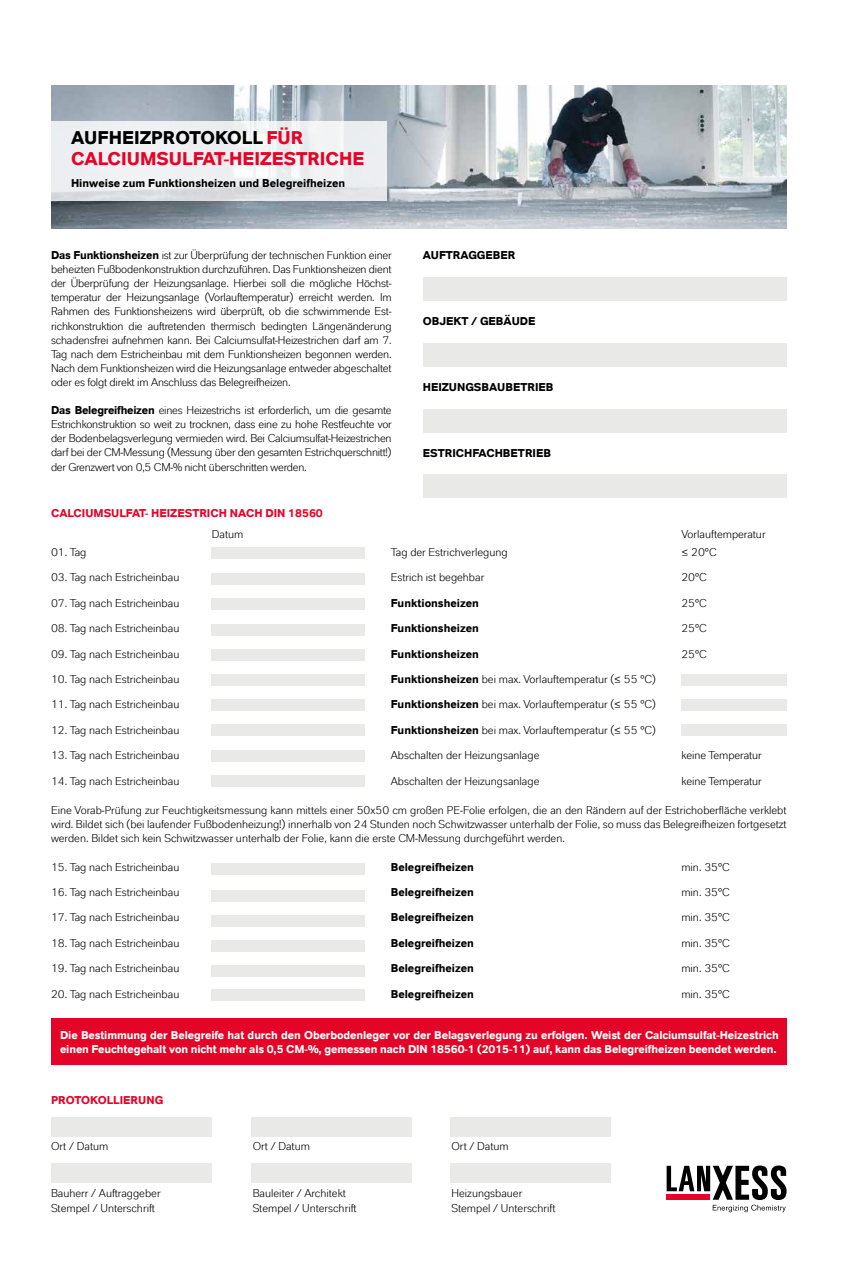
<style>
.page{position:relative;width:842px;height:1263px;background:#fff}
.page>*{position:absolute;margin:0;border:0;box-sizing:border-box;transform-origin:0 0}
.t1{font:700 18.3px/21.1px "Lanxess";color:#e40428}
.t2{font:11.25px/14.1px "Lanxess";color:#000;text-align:justify}
.t3{font:700 11.25px "Lanxess";color:#000}
.t4{font:700 11.25px/14.1px "Lanxess";letter-spacing:-.01em;color:#fff}
.t5{font:700 11.25px "Lanxess";color:#e40428}
.t6{font:700 10.5px "Lanxess";color:#000}
.s1{color:#000}
.s2{font-weight:700}
</style>
<div class="page">
<div style="left:423px;top:277px;width:363px;height:24px;background:#e9e9e7"></div>
<div style="left:423px;top:343px;width:363px;height:24px;background:#e9e9e7"></div>
<div style="left:423px;top:409px;width:363px;height:23px;background:#e9e9e7"></div>
<div style="left:423px;top:474px;width:363px;height:24px;background:#e9e9e7"></div>
<img style="left:51px;top:85px;width:735px;height:144px">
<svg style="left:51px;top:121px;width:336px;height:80px;fill:#edeff1"></svg>
<div style="left:681px;top:674px;width:105px;height:12px;background:#e9e9e7"></div>
<div style="left:681px;top:699px;width:105px;height:12px;background:#e9e9e7"></div>
<div style="left:681px;top:724px;width:105px;height:12px;background:#e9e9e7"></div>
<div style="left:211px;top:547px;width:154px;height:12px;background:#e9e9e7"></div>
<div style="left:211px;top:573px;width:154px;height:12px;background:#e9e9e7"></div>
<div style="left:211px;top:598px;width:154px;height:12px;background:#e9e9e7"></div>
<div style="left:211px;top:624px;width:154px;height:12px;background:#e9e9e7"></div>
<div style="left:211px;top:649px;width:154px;height:12px;background:#e9e9e7"></div>
<div style="left:211px;top:674px;width:154px;height:12px;background:#e9e9e7"></div>
<div style="left:211px;top:699px;width:154px;height:12px;background:#e9e9e7"></div>
<div style="left:211px;top:724px;width:154px;height:12px;background:#e9e9e7"></div>
<div style="left:211px;top:749px;width:154px;height:12px;background:#e9e9e7"></div>
<div style="left:211px;top:775px;width:154px;height:12px;background:#e9e9e7"></div>
<div style="left:211px;top:863px;width:154px;height:12px;background:#e9e9e7"></div>
<div style="left:211px;top:890px;width:154px;height:12px;background:#e9e9e7"></div>
<div style="left:211px;top:915px;width:154px;height:12px;background:#e9e9e7"></div>
<div style="left:211px;top:940px;width:154px;height:12px;background:#e9e9e7"></div>
<div style="left:211px;top:965px;width:154px;height:12px;background:#e9e9e7"></div>
<div style="left:211px;top:989px;width:154px;height:12px;background:#e9e9e7"></div>
<div style="left:51px;top:1018px;width:735px;height:47px;background:#e40428"></div>
<div style="left:51px;top:1117px;width:160px;height:20px;background:#e9e9e7"></div>
<div style="left:51px;top:1163px;width:160px;height:20px;background:#e9e9e7"></div>
<div style="left:251px;top:1117px;width:160px;height:20px;background:#e9e9e7"></div>
<div style="left:251px;top:1163px;width:160px;height:20px;background:#e9e9e7"></div>
<div style="left:451px;top:1117px;width:160px;height:20px;background:#e9e9e7"></div>
<div style="left:451px;top:1163px;width:160px;height:20px;background:#e9e9e7"></div>
<svg style="left:667px;top:1165px;width:119px;height:47px"></svg>
<h1 class="t1" style="left:71px;top:127px;width:295px"><span class="s1">AUFHEIZPROTOKOLL</span> FÜR<br>CALCIUMSULFAT-HEIZESTRICHE</h1>
<p class="t3" style="left:71px;top:176px;width:276px">Hinweise zum Funktionsheizen und Belegreifheizen</p>
<p class="t2" style="left:51px;top:248px;width:342px"><span class="s2">Das Funktionsheizen</span> ist zur Überprüfung der technischen Funktion einer beheizten Fußbodenkonstruktion durchzuführen. Das Funktionsheizen dient der Überprüfung der Heizungsanlage. Hierbei soll die mögliche Höchst&shy;temperatur der Heizungsanlage (Vorlauftemperatur) erreicht werden. Im Rahmen des Funktionsheizens wird überprüft, ob die schwimmende Est&shy;richkonstruktion die auftretenden thermisch bedingten Längenänderung schadensfrei aufnehmen kann. Bei Calciumsulfat-Heizestrichen darf am 7.<br>Tag nach dem Estricheinbau mit dem Funktionsheizen begonnen werden.<br>Nach dem Funktionsheizen wird die Heizungsanlage entweder abgeschaltet oder es folgt direkt im Anschluss das Belegreifheizen.</p>
<p class="t2" style="left:51px;top:403px;width:342px"><span class="s2">Das Belegreifheizen</span> eines Heizestrichs ist erforderlich, um die gesamte Estrichkonstruktion so weit zu trocknen, dass eine zu hohe Restfeuchte vor der Bodenbelagsverlegung vermieden wird. Bei Calciumsulfat-Heizestrichen darf bei der CM-Messung (Messung über den gesamten Estrichquerschnitt!) der Grenzwert von 0,5 CM-% nicht überschritten werden.</p>
<p class="t5" style="left:51px;top:506px;width:273px">CALCIUMSULFAT- HEIZESTRICH NACH DIN 18560</p>
<p class="t3" style="left:423px;top:248px;width:94px">AUFTRAGGEBER</p>
<p class="t3" style="left:423px;top:314px;width:114px">OBJEKT / GEBÄUDE</p>
<p class="t3" style="left:423px;top:380px;width:132px">HEIZUNGSBAUBETRIEB</p>
<p class="t3" style="left:423px;top:446px;width:130px">ESTRICHFACHBETRIEB</p>
<p class="t2" style="left:212px;top:527px;width:33px">Datum</p>
<p class="t2" style="left:681px;top:527px;width:86px">Vorlauftemperatur</p>
<p class="t2" style="left:51px;top:545px;width:37px">01. Tag</p>
<p class="t2" style="left:391px;top:545px;width:118px">Tag der Estrichverlegung</p>
<p class="t2" style="left:681px;top:545px;width:37px">≤ 20°C</p>
<p class="t2" style="left:51px;top:570px;width:130px">03. Tag nach Estricheinbau</p>
<p class="t2" style="left:391px;top:570px;width:95px">Estrich ist begehbar</p>
<p class="t2" style="left:681px;top:570px;width:27px">20°C</p>
<p class="t2" style="left:51px;top:596px;width:130px">07. Tag nach Estricheinbau</p>
<p class="t3" style="left:391px;top:596px;width:90px">Funktionsheizen</p>
<p class="t2" style="left:681px;top:596px;width:27px">25°C</p>
<p class="t2" style="left:51px;top:621px;width:130px">08. Tag nach Estricheinbau</p>
<p class="t3" style="left:391px;top:621px;width:90px">Funktionsheizen</p>
<p class="t2" style="left:681px;top:621px;width:27px">25°C</p>
<p class="t2" style="left:51px;top:647px;width:130px">09. Tag nach Estricheinbau</p>
<p class="t3" style="left:391px;top:647px;width:90px">Funktionsheizen</p>
<p class="t2" style="left:681px;top:647px;width:27px">25°C</p>
<p class="t2" style="left:51px;top:672px;width:130px">10. Tag nach Estricheinbau</p>
<p class="t2" style="left:391px;top:672px;width:267px"><span class="s2">Funktionsheizen</span> bei max. Vorlauftemperatur (≤ 55 °C)</p>
<p class="t2" style="left:51px;top:697px;width:130px">11. Tag nach Estricheinbau</p>
<p class="t2" style="left:391px;top:697px;width:267px"><span class="s2">Funktionsheizen</span> bei max. Vorlauftemperatur (≤ 55 °C)</p>
<p class="t2" style="left:51px;top:723px;width:130px">12. Tag nach Estricheinbau</p>
<p class="t2" style="left:391px;top:723px;width:267px"><span class="s2">Funktionsheizen</span> bei max. Vorlauftemperatur (≤ 55 °C)</p>
<p class="t2" style="left:51px;top:748px;width:130px">13. Tag nach Estricheinbau</p>
<p class="t2" style="left:391px;top:748px;width:150px">Abschalten der Heizungsanlage</p>
<p class="t2" style="left:681px;top:748px;width:82px">keine Temperatur</p>
<p class="t2" style="left:51px;top:773px;width:130px">14. Tag nach Estricheinbau</p>
<p class="t2" style="left:391px;top:773px;width:150px">Abschalten der Heizungsanlage</p>
<p class="t2" style="left:681px;top:773px;width:82px">keine Temperatur</p>
<p class="t2" style="left:51px;top:802px;width:737px">Eine Vorab-Prüfung zur Feuchtigkeitsmessung kann mittels einer 50x50 cm großen PE-Folie erfolgen, die an den Rändern auf der Estrichoberfläche verklebt wird. Bildet sich (bei laufender Fußbodenheizung!) innerhalb von 24 Stunden noch Schwitzwasser unterhalb der Folie, so muss das Belegreifheizen fortgesetzt werden. Bildet sich kein Schwitzwasser unterhalb der Folie, kann die erste CM-Messung durchgeführt werden.</p>
<p class="t2" style="left:51px;top:860px;width:130px">15. Tag nach Estricheinbau</p>
<p class="t3" style="left:391px;top:860px;width:85px">Belegreifheizen</p>
<p class="t2" style="left:681px;top:860px;width:50px">min. 35°C</p>
<p class="t2" style="left:51px;top:885px;width:130px">16. Tag nach Estricheinbau</p>
<p class="t3" style="left:391px;top:885px;width:85px">Belegreifheizen</p>
<p class="t2" style="left:681px;top:885px;width:50px">min. 35°C</p>
<p class="t2" style="left:51px;top:910px;width:130px">17. Tag nach Estricheinbau</p>
<p class="t3" style="left:391px;top:911px;width:85px">Belegreifheizen</p>
<p class="t2" style="left:681px;top:910px;width:50px">min. 35°C</p>
<p class="t2" style="left:51px;top:936px;width:130px">18. Tag nach Estricheinbau</p>
<p class="t3" style="left:391px;top:936px;width:85px">Belegreifheizen</p>
<p class="t2" style="left:681px;top:936px;width:50px">min. 35°C</p>
<p class="t2" style="left:51px;top:961px;width:130px">19. Tag nach Estricheinbau</p>
<p class="t3" style="left:391px;top:961px;width:85px">Belegreifheizen</p>
<p class="t2" style="left:681px;top:961px;width:50px">min. 35°C</p>
<p class="t2" style="left:51px;top:986px;width:130px">20. Tag nach Estricheinbau</p>
<p class="t3" style="left:391px;top:987px;width:85px">Belegreifheizen</p>
<p class="t2" style="left:681px;top:986px;width:50px">min. 35°C</p>
<p class="t4" style="left:60px;top:1027px;width:720px">Die Bestimmung der Belegreife hat durch den Oberbodenleger vor der Belagsverlegung zu erfolgen. Weist der Calciumsulfat-Heizestrich einen Feuchtegehalt von nicht mehr als 0,5 CM-%, gemessen nach DIN 18560-1 (2015-11) auf, kann das Belegreifheizen beendet werden.</p>
<p class="t5" style="left:51px;top:1093px;width:114px">PROTOKOLLIERUNG</p>
<p class="t2" style="left:51px;top:1139px;width:59px">Ort / Datum</p>
<p class="t2" style="left:253px;top:1139px;width:59px">Ort / Datum</p>
<p class="t2" style="left:451px;top:1139px;width:59px">Ort / Datum</p>
<p class="t2" style="left:51px;top:1185px;width:111px">Bauherr / Auftraggeber</p>
<p class="t2" style="left:253px;top:1185px;width:95px">Bauleiter / Architekt</p>
<p class="t2" style="left:451px;top:1185px;width:72px">Heizungsbauer</p>
<p class="t2" style="left:51px;top:1201px;width:105px">Stempel / Unterschrift</p>
<p class="t2" style="left:253px;top:1201px;width:105px">Stempel / Unterschrift</p>
<p class="t2" style="left:451px;top:1201px;width:105px">Stempel / Unterschrift</p>
<p class="t6" style="left:64px;top:1210px;width:14px">38</p>
</div>
